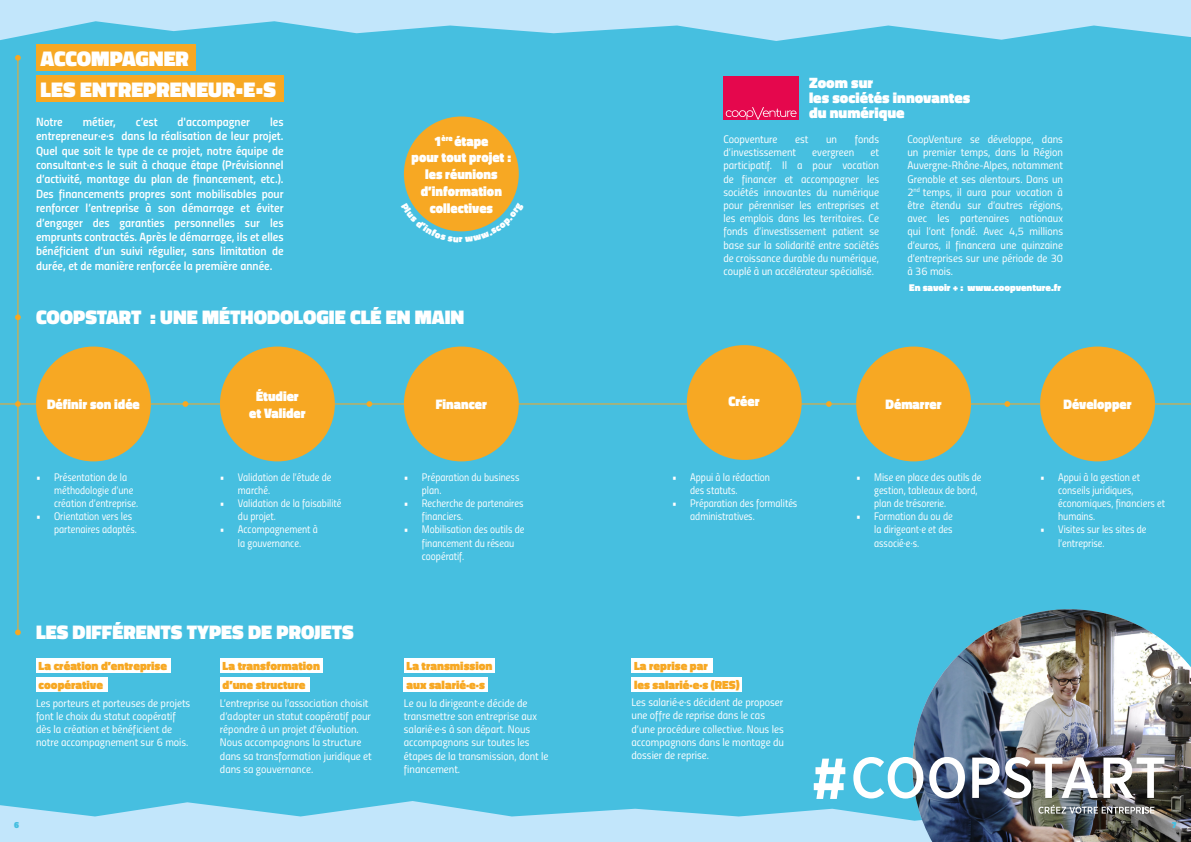
<style>
.page{position:relative;width:1191px;height:842px;background:#46bfe0}
.page>*{position:absolute;margin:0;border:0;box-sizing:border-box;transform-origin:0 0}
.t1{font:900 21.6px/31px "Titillium";color:#fff}
.t2{font:900 20px "Titillium";color:#fff}
.t3{font:900 15.2px/15.2px "Titillium";color:#fff}
.t4{font:900 14px/16.8px "Titillium";color:#fff;text-align:center;scale:.94 1}
.t5{font:12px/14.4px "Titillium Semibold Upright";color:#fff;text-align:justify}
.t6{font:900 12px/19.1px "Titillium";color:#f7a823}
.t7{font:11px/13.2px "Titillium Regular Upright";color:#fff}
.t8{font:11px/13.2px "Titillium Regular Upright";color:#fff;scale:.93 1}
.t9{font:900 10px "Titillium";color:#fff}
.t10{font:900 9px "Titillium";color:#46bfe0}
</style>
<div class="page">
<svg style="left:0;top:801px;width:912px;height:41px;fill:#c2e6fb"></svg>
<svg style="left:0;top:0;width:1191px;height:41px;fill:#c2e6fb"></svg>
<img style="left:912px;top:609px;width:279px;height:233px">
<div style="left:36px;top:347px;width:115px;height:114px;background:#f7a823;border-radius:50%"></div>
<div style="left:220px;top:347px;width:115px;height:114px;background:#f7a823;border-radius:50%"></div>
<div style="left:404px;top:347px;width:115px;height:114px;background:#f7a823;border-radius:50%"></div>
<div style="left:856px;top:347px;width:115px;height:114px;background:#f7a823;border-radius:50%"></div>
<div style="left:687px;top:345px;width:114px;height:115px;background:#f7a823;border-radius:50%"></div>
<div style="left:1040px;top:347px;width:115px;height:114px;background:#f7a823;border-radius:50%"></div>
<svg style="left:182px;top:401px;width:6px;height:6px"></svg>
<svg style="left:366px;top:401px;width:6px;height:6px"></svg>
<svg style="left:826px;top:401px;width:5px;height:6px"></svg>
<svg style="left:1004px;top:401px;width:6px;height:6px"></svg>
<hr style="left:0;top:404px;width:1191px;height:1px;background:#f7a823">
<hr style="left:18px;top:58px;width:1px;height:574px;background:#f7a823">
<svg style="left:15px;top:401px;width:6px;height:6px"></svg>
<svg style="left:15px;top:629px;width:6px;height:6px"></svg>
<svg style="left:15px;top:314px;width:6px;height:6px"></svg>
<svg style="left:15px;top:55px;width:6px;height:6px"></svg>
<svg style="left:1038px;top:805px;width:116px;height:9px"></svg>
<svg style="left:813px;top:759px;width:32px;height:40px"></svg>
<svg style="left:1103px;top:757px;width:61px;height:41px"></svg>
<svg style="left:853px;top:757px;width:70px;height:41px"></svg>
<svg style="left:929px;top:757px;width:36px;height:41px"></svg>
<img style="left:972px;top:757px;width:125px;height:41px">
<div style="left:723px;top:76px;width:76px;height:44px;background:#e5074d"></div>
<svg style="left:725px;top:107px;width:71px;height:13px"></svg>
<div style="left:36px;top:658px;width:134px;height:15px;background:#fff"></div>
<div style="left:220px;top:658px;width:102px;height:15px;background:#fff"></div>
<div style="left:220px;top:677px;width:89px;height:15px;background:#fff"></div>
<div style="left:36px;top:677px;width:72px;height:15px;background:#fff"></div>
<div style="left:404px;top:658px;width:91px;height:15px;background:#fff"></div>
<div style="left:404px;top:677px;width:84px;height:15px;background:#fff"></div>
<div style="left:631px;top:658px;width:81px;height:15px;background:#fff"></div>
<div style="left:631px;top:677px;width:111px;height:15px;background:#fff"></div>
<div style="left:36px;top:45px;width:159px;height:26px;background:#f7a823"></div>
<div style="left:36px;top:76px;width:247px;height:26px;background:#f7a823"></div>
<div style="left:404px;top:117px;width:115px;height:114px;background:#f7a823;border-radius:50%"></div>
<svg style="left:412px;top:203px;width:99px;height:29px"></svg>
<h1 class="t1" style="left:41px;top:43px;width:237px">ACCOMPAGNER<br>LES ENTREPRENEUR•E•S</h1>
<p class="t5" style="left:36px;top:114px;width:28px">Notre</p>
<p class="t5" style="left:83px;top:114px;width:35px">métier,</p>
<p class="t5" style="left:136px;top:114px;width:23px">c’est</p>
<p class="t5" style="left:178px;top:114px;width:74px">d'accompagner</p>
<p class="t5" style="left:36px;top:114px;width:249px;text-indent:234px">les entrepreneur·e·s dans la réalisation de leur projet.<br>Quel que soit le type de ce projet, notre équipe de consultant·e·s le suit à chaque étape (Prévisionnel d’activité, montage du plan de financement, etc.).<br>Des financements propres sont mobilisables pour renforcer l’entreprise à son démarrage et éviter d’engager des garanties personnelles sur les emprunts contractés. Après le démarrage, ils et elles bénéficient d’un suivi régulier, sans limitation de durée, et de manière renforcée la première année.</p>
<p class="t4" style="left:411px;top:132px;width:107px">1<sup>ère</sup> étape<br>pour tout projet : les réunions d’information collectives</p>
<h2 class="t2" style="left:36px;top:302px;width:430px">COOPSTART : UNE MÉTHODOLOGIE CLÉ EN MAIN</h2>
<h3 class="t3" style="left:809px;top:75px;width:163px">Zoom sur<br>les sociétés innovantes du numérique</h3>
<p class="t7" style="left:723px;top:132px;width:56px">Coopventure</p>
<p class="t7" style="left:795px;top:132px;width:15px">est</p>
<p class="t7" style="left:826px;top:132px;width:13px">un</p>
<p class="t7" style="left:854px;top:132px;width:26px">fonds</p>
<p class="t7" style="left:723px;top:145px;width:74px">d’investissement</p>
<p class="t7" style="left:812px;top:145px;width:44px">evergreen</p>
<p class="t7" style="left:723px;top:145px;width:157px;text-align:justify;text-indent:147px">et participatif. Il a pour vocation de financer et accompagner les sociétés innovantes du numérique pour pérenniser les entreprises et les emplois dans les territoires. Ce fonds d’investissement patient se base sur la solidarité entre sociétés de croissance durable du numérique, couplé à un accélérateur spécialisé.</p>
<p class="t7" style="left:907px;top:132px;width:157px;text-align:justify">CoopVenture se développe, dans un premier temps, dans la Région Auvergne-Rhône-Alpes, notamment Grenoble et ses alentours. Dans un 2<sup>nd</sup> temps, il aura pour vocation à être étendu sur d’autres régions, avec les partenaires nationaux qui l’ont fondé. Avec 4,5 millions d’euros, il financera une quinzaine d’entreprises sur une période de 30 à 36 mois.</p>
<p class="t9" style="left:909px;top:280px;width:153px">En savoir + : www.coopventure.fr</p>
<p class="t4" style="left:47px;top:396px;width:100px">Définir son idée</p>
<p class="t4" style="left:249px;top:388px;width:62px">Étudier et Valider</p>
<p class="t4" style="left:436px;top:396px;width:56px">Financer</p>
<p class="t4" style="left:728px;top:393px;width:35px">Créer</p>
<p class="t8" style="left:54px;top:470px;width:92px;text-indent:-18px">• Présentation de la méthodologie d’une création d’entreprise.</p>
<p class="t8" style="left:54px;top:509px;width:91px;text-indent:-18px">• Orientation vers les partenaires adaptés.</p>
<p class="t8" style="left:238px;top:470px;width:102px;text-indent:-18px">• Validation de l’étude de marché.</p>
<p class="t8" style="left:238px;top:496px;width:113px;text-indent:-18px">• Validation de la faisabilité du projet.</p>
<p class="t8" style="left:220px;top:522px;width:107px;text-align:center">• Accompagnement à la gouvernance.</p>
<h2 class="t2" style="left:36px;top:618px;width:319px">LES DIFFÉRENTS TYPES DE PROJETS</h2>
<p class="t6" style="left:39px;top:656px;width:130px">La création d’entreprise</p>
<p class="t6" style="left:222px;top:656px;width:99px">La transformation</p>
<p class="t6" style="left:39px;top:675px;width:66px">coopérative</p>
<p class="t6" style="left:222px;top:675px;width:84px">d’une structure</p>
<p class="t8" style="left:422px;top:470px;width:106px;text-indent:-18px">• Préparation du business plan.</p>
<p class="t8" style="left:422px;top:496px;width:111px;text-indent:-18px">• Recherche de partenaires financiers.</p>
<p class="t8" style="left:422px;top:522px;width:112px;text-indent:-18px">• Mobilisation des outils de financement du réseau coopératif.</p>
<p class="t8" style="left:690px;top:470px;width:87px;text-indent:-18px">• Appui à la rédaction des statuts.</p>
<p class="t8" style="left:690px;top:496px;width:117px;text-indent:-18px">• Préparation des formalités administratives.</p>
<p class="t6" style="left:406px;top:656px;width:87px">La transmission aux salarié·e·s</p>
<p class="t6" style="left:634px;top:656px;width:107px">La reprise par<br>les salarié·e·s (RES)</p>
<p class="t7" style="left:36px;top:696px;width:156px">Les porteurs et porteuses de projets font le choix du statut coopératif dès la création et bénéficient de notre accompagnement sur 6 mois.</p>
<p class="t7" style="left:220px;top:696px;width:153px">L’entreprise ou l’association choisit d’adopter un statut coopératif pour répondre à un projet d’évolution.<br>Nous accompagnons la structure dans sa transformation juridique et dans sa gouvernance.</p>
<p class="t7" style="left:404px;top:696px;width:146px">Le ou la dirigeant·e décide de transmettre son entreprise aux salarié·e·s à son départ. Nous accompagnons sur toutes les étapes de la transmission, dont le financement.</p>
<p class="t7" style="left:631px;top:695px;width:154px">Les salarié·e·s décident de proposer une offre de reprise dans le cas d’une procédure collective. Nous les accompagnons dans le montage du dossier de reprise.</p>
<p class="t4" style="left:885px;top:396px;width:61px">Démarrer</p>
<p class="t4" style="left:1063px;top:396px;width:74px">Développer</p>
<p class="t8" style="left:874px;top:470px;width:117px;text-indent:-18px">• Mise en place des outils de gestion, tableaux de bord, plan de trésorerie.</p>
<p class="t8" style="left:874px;top:509px;width:86px;text-align:justify;text-indent:-18px">• Formation du ou de la dirigeant·e et des associé·e·s.</p>
<p class="t8" style="left:1058px;top:470px;width:117px;text-indent:-18px">• Appui à la gestion et conseils juridiques, économiques, financiers et humains.</p>
<p class="t8" style="left:1058px;top:522px;width:96px;text-indent:-18px">• Visites sur les sites de l’entreprise.</p>
<p class="t10" style="left:14px;top:818px;width:6px">6</p>
<p class="t10" style="left:1171px;top:818px;width:6px">7</p>
</div>
